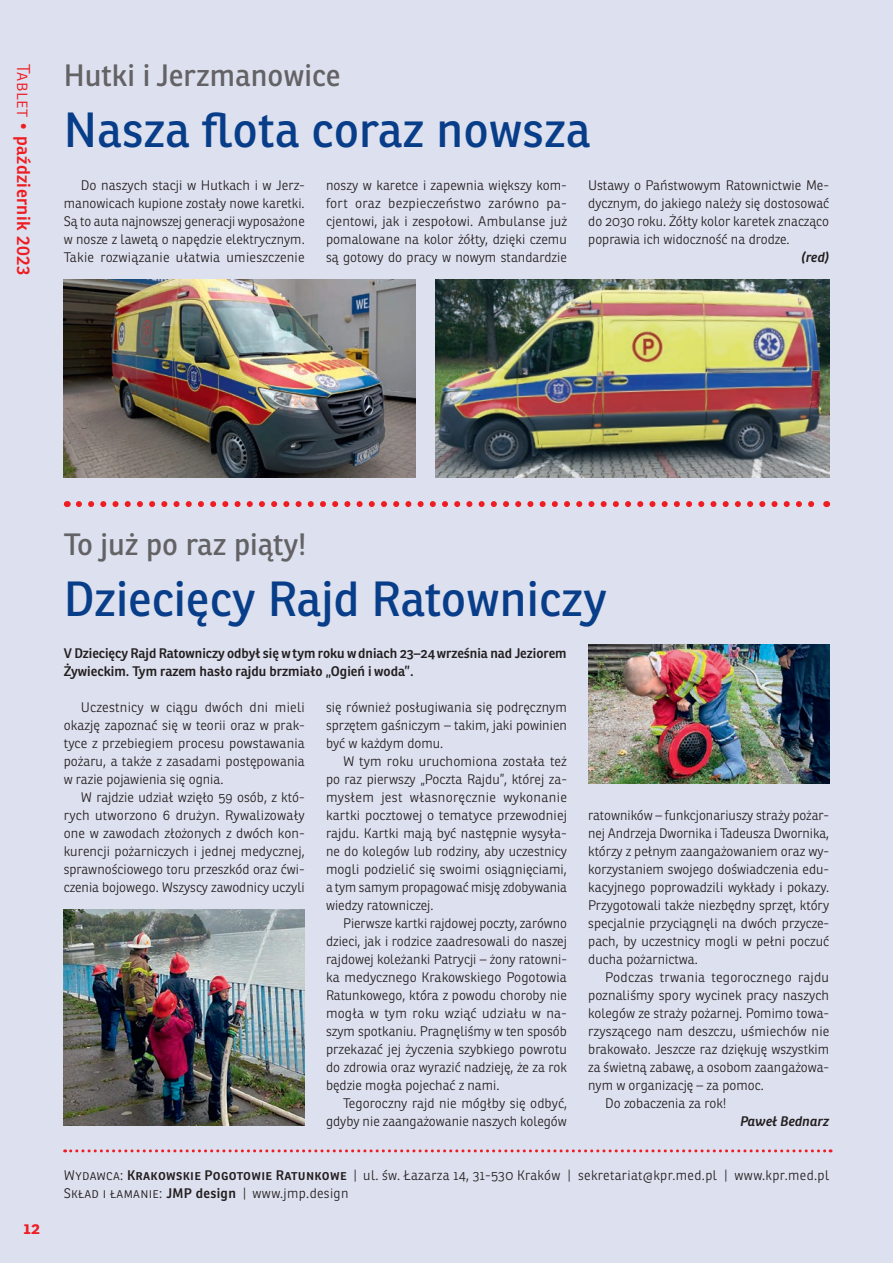
<style>
.page{position:relative;width:893px;height:1263px;background:#dde0ee}
.page>*{position:absolute;margin:0;border:0;box-sizing:border-box;transform-origin:0 0}
.t1{font:48px "Ronnia";color:#083e89}
.t2{font:30px "Ronnia";color:#636366}
.t3{font:600 18px "Ronnia";letter-spacing:.025em;color:#ee1d23}
.t4{font:700 16.5px "Ronnia";color:#ee1d23}
.t5{font:300 13.5px/18px "Ronnia";color:#231f20;text-align:justify}
.t6{font:300 13.5px/18px "Ronnia";letter-spacing:.025em;color:#231f20}
.t7{font:600 13.5px/18px "Ronnia";color:#231f20}
.t8{font:italic 600 13.5px "Ronnia";color:#231f20}
.s1{font-weight:300}
.s2{font-weight:600}
</style>
<div class="page">
<svg style="left:65px;top:1149px;width:766px;height:3px"></svg>
<svg style="left:79px;top:501px;width:736px;height:6px"></svg>
<img style="left:588px;top:644px;width:241px;height:140px">
<img style="left:436px;top:280px;width:393px;height:198px">
<img style="left:64px;top:280px;width:352px;height:198px">
<img style="left:64px;top:910px;width:241px;height:216px">
<h3 class="t3" style="left:35px;top:64px;width:213px;rotate:90deg"><span class="s1">Tablet •</span> październik 2023</h3>
<h2 class="t2" style="left:64px;top:57px;width:278px">Hutki i Jerzmanowice</h2>
<h1 class="t1" style="left:64px;top:100px;width:528px">Nasza flota coraz nowsza</h1>
<p class="t5" style="left:64px;top:176px;width:242px;text-indent:17px">Do naszych stacji w Hutkach i w Jerz&shy;manowicach kupione zostały nowe karetki.<br>Są to auta najnowszej generacji wyposażone w nosze z lawetą o napędzie elektrycznym.<br>Takie rozwiązanie ułatwia umieszczenie</p>
<p class="t5" style="left:326px;top:176px;width:243px">noszy w karetce i zapewnia większy kom&shy;fort oraz bezpieczeństwo zarówno pa&shy;cjentowi, jak i zespołowi. Ambulanse już pomalowane na kolor żółty, dzięki czemu są gotowy do pracy w nowym standardzie</p>
<p class="t5" style="left:588px;top:176px;width:242px">Ustawy o Państwowym Ratownictwie Me&shy;dycznym, do jakiego należy się dostosować do 2030 roku. Żółty kolor karetek znacząco poprawia ich widoczność na drodze.</p>
<p class="t8" style="left:801px;top:249px;width:29px">(red)</p>
<p class="t4" style="left:24px;top:1217px;width:18px">12</p>
<h2 class="t2" style="left:64px;top:525px;width:244px">To już po raz piąty!</h2>
<h1 class="t1" style="left:64px;top:568px;width:545px">Dziecięcy Rajd Ratowniczy</h1>
<p class="t7" style="left:64px;top:644px;width:504px">V Dziecięcy Rajd Ratowniczy odbył się w tym roku w dniach 23–24 września nad Jeziorem<br>Żywieckim. Tym razem hasło rajdu brzmiało „Ogień i woda”.</p>
<p class="t5" style="left:64px;top:698px;width:243px;text-indent:17px">Uczestnicy w ciągu dwóch dni mieli okazję zapoznać się w teorii oraz w prak&shy;tyce z przebiegiem procesu powstawania pożaru, a także z zasadami postępowania w razie pojawienia się ognia.</p>
<p class="t5" style="left:64px;top:788px;width:243px;text-indent:17px">W rajdzie udział wzięło 59 osób, z któ&shy;rych utworzono 6 drużyn. Rywalizowały one w zawodach złożonych z dwóch kon&shy;kurencji pożarniczych i jednej medycznej, sprawnościowego toru przeszkód oraz ćwi&shy;czenia bojowego. Wszyscy zawodnicy uczyli</p>
<p class="t5" style="left:326px;top:698px;width:242px">się również posługiwania się podręcznym sprzętem gaśniczym – takim, jaki powinien być w każdym domu.</p>
<p class="t5" style="left:326px;top:752px;width:243px;text-indent:17px">W tym roku uruchomiona została też po raz pierwszy „Poczta Rajdu”, której za&shy;mysłem jest własnoręcznie wykonanie kartki pocztowej o tematyce przewodniej rajdu. Kartki mają być następnie wysyła&shy;ne do kolegów lub rodziny, aby uczestnicy mogli podzielić się swoimi osiągnięciami, a tym samym propagować misję zdobywania wiedzy ratowniczej.</p>
<p class="t5" style="left:326px;top:914px;width:242px;text-indent:17px">Pierwsze kartki rajdowej poczty, zarówno dzieci, jak i rodzice zaadresowali do naszej rajdowej koleżanki Patrycji – żony ratowni&shy;ka medycznego Krakowskiego Pogotowia Ratunkowego, która z powodu choroby nie mogła w tym roku wziąć udziału w na&shy;szym spotkaniu. Pragnęliśmy w ten sposób przekazać jej życzenia szybkiego powrotu do zdrowia oraz wyrazić nadzieję, że za rok będzie mogła pojechać z nami.</p>
<p class="t5" style="left:326px;top:1094px;width:242px;text-align:right">Tegoroczny rajd nie mógłby się odbyć, gdyby nie zaangażowanie naszych kolegów</p>
<p class="t5" style="left:588px;top:806px;width:243px">ratowników – funkcjonariuszy straży pożar&shy;nej Andrzeja Dwornika i Tadeusza Dwornika, którzy z pełnym zaangażowaniem oraz wy&shy;korzystaniem swojego doświadczenia edu&shy;kacyjnego poprowadzili wykłady i pokazy.<br>Przygotowali także niezbędny sprzęt, który specjalnie przyciągnęli na dwóch przycze&shy;pach, by uczestnicy mogli w pełni poczuć ducha pożarnictwa.</p>
<p class="t5" style="left:605px;top:968px;width:225px">Podczas trwania tegorocznego rajdu</p>
<p class="t5" style="left:588px;top:986px;width:242px">poznaliśmy spory wycinek pracy naszych</p>
<p class="t5" style="left:588px;top:1004px;width:242px">kolegów ze straży pożarnej. Pomimo towa-</p>
<p class="t5" style="left:588px;top:1022px;width:243px">rzyszącego nam deszczu, uśmiechów nie</p>
<p class="t5" style="left:588px;top:1040px;width:242px">brakowało. Jeszcze raz dziękuję wszystkim</p>
<p class="t5" style="left:588px;top:1058px;width:242px">za świetną zabawę, a osobom zaangażowa-</p>
<p class="t5" style="left:588px;top:1076px;width:177px">nym w organizację – za pomoc.</p>
<p class="t5" style="left:605px;top:1094px;width:122px">Do zobaczenia za rok!</p>
<p class="t8" style="left:740px;top:1113px;width:91px">Paweł Bednarz</p>
<p class="t6" style="left:64px;top:1166px;width:767px">Wydawca: <span class="s2">Krakowskie Pogotowie Ratunkowe</span> | ul. św. Łazarza 14, 31-530 Kraków | sekretariat@kpr.med.pl | www.kpr.med.pl<br>Skład i łamanie: <span class="s2">JMP design</span> | www.jmp.design</p>
</div>
